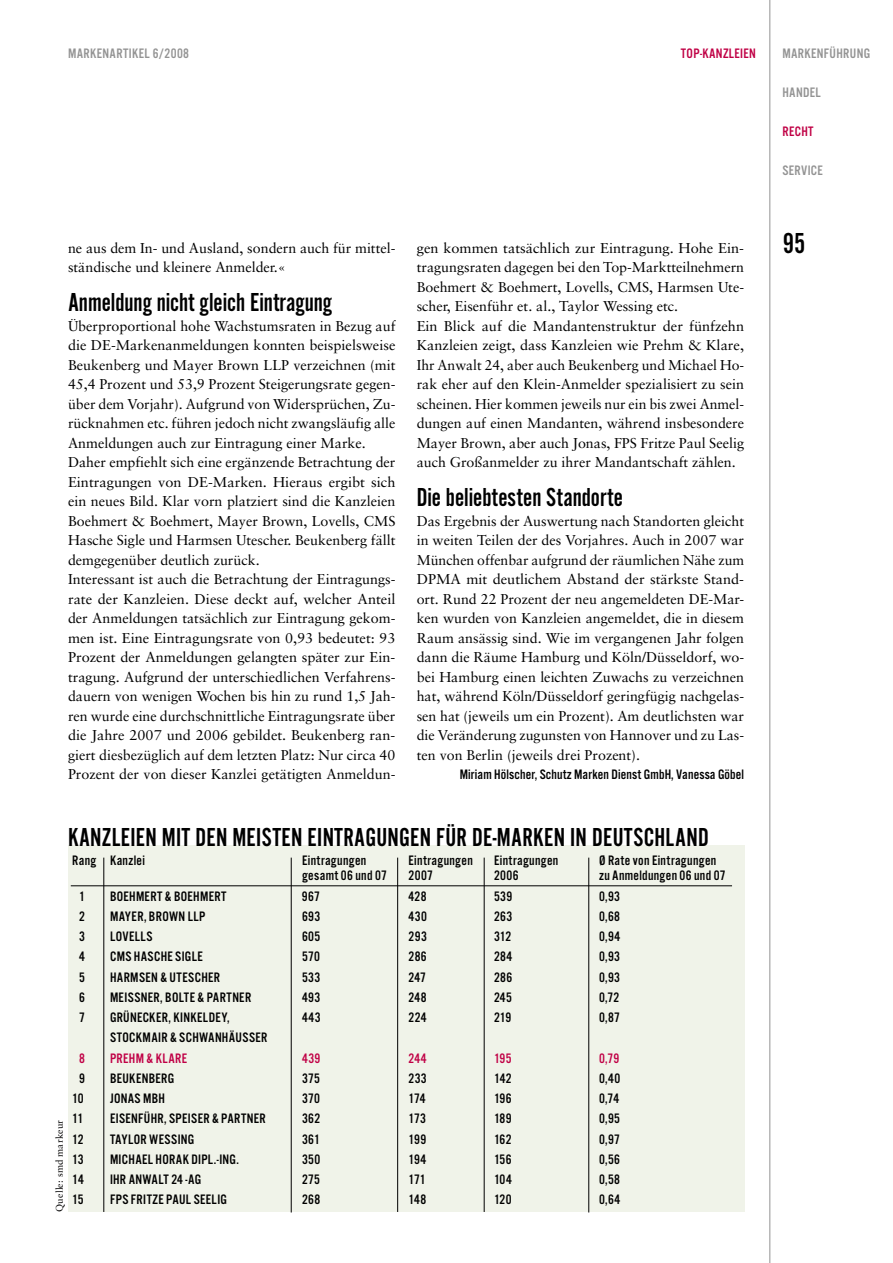
<style>
.page{position:relative;width:893px;height:1263px;background:#fff}
.page>*{position:absolute;margin:0;border:0;box-sizing:border-box;transform-origin:0 0}
.t1{font:30px "Alternate Got No 2 D";color:#000}
.t2{font:27px "Alternate Got No 2 D";letter-spacing:.01em;color:#000}
.t3{font:14.25px/19.5px "Sabon";color:#000}
.t4{font:14.25px "Alternate Got No 3 D";letter-spacing:.025em;color:#000}
.t5{font:14.25px "Alternate Got No 3 D";letter-spacing:.025em;color:#939393}
.t6{font:14.25px "Alternate Got No 3 D";letter-spacing:.025em;color:#c00045}
.t7{font:9.75px "Sabon";letter-spacing:.02em;color:#000}
</style>
<div class="page">
<div style="left:68px;top:846px;width:677px;height:366px;background:#f0f3e9"></div>
<hr style="left:291px;top:858px;width:1px;height:354px;background:#000">
<hr style="left:397px;top:858px;width:1px;height:354px;background:#000">
<hr style="left:484px;top:858px;width:1px;height:354px;background:#000">
<hr style="left:588px;top:858px;width:1px;height:354px;background:#000">
<hr style="left:71px;top:885px;width:661px;height:1px;background:#000">
<hr style="left:103px;top:858px;width:1px;height:354px;background:#000">
<hr style="left:769px;top:0;width:1px;height:1263px;background:#b6b6b6">
<p class="t5" style="left:68px;top:46px;width:123px">MARKENARTIKEL 6/2008</p>
<p class="t6" style="left:681px;top:46px;width:77px">TOP-KANZLEIEN</p>
<p class="t3" style="left:68px;top:238px;width:329px">ne aus dem In- und Ausland, sondern auch für mittel&shy;ständische und kleinere Anmelder.«</p>
<h2 class="t2" style="left:68px;top:288px;width:266px">Anmeldung nicht gleich Eintragung</h2>
<p class="t3" style="left:68px;top:316px;width:329px">Überproportional hohe Wachstumsraten in Bezug auf die DE-Markenanmeldungen konnten beispielsweise Beukenberg und Mayer Brown LLP verzeichnen (mit 45,4 Prozent und 53,9 Prozent Steigerungsrate gegen&shy;über dem Vorjahr). Aufgrund von Widersprüchen, Zu&shy;rücknahmen etc. führen jedoch nicht zwangsläufig alle Anmeldungen auch zur Eintragung einer Marke.<br>Daher empfiehlt sich eine ergänzende Betrachtung der Eintragungen von DE-Marken. Hieraus ergibt sich ein neues Bild. Klar vorn platziert sind die Kanzleien Boehmert &amp; Boehmert, Mayer Brown, Lovells, CMS Hasche Sigle und Harmsen Utescher. Beukenberg fällt demgegenüber deutlich zurück.<br>Interessant ist auch die Betrachtung der Eintragungs&shy;rate der Kanzleien. Diese deckt auf, welcher Anteil der Anmeldungen tatsächlich zur Eintragung gekom&shy;men ist. Eine Eintragungsrate von 0,93 bedeutet: 93<br>Prozent der Anmeldungen gelangten später zur Ein&shy;tragung. Aufgrund der unterschiedlichen Verfahrens&shy;dauern von wenigen Wochen bis hin zu rund 1,5 Jah&shy;ren wurde eine durchschnittliche Eintragungsrate über die Jahre 2007 und 2006 gebildet. Beukenberg ran&shy;giert diesbezüglich auf dem letzten Platz: Nur circa 40<br>Prozent der von dieser Kanzlei getätigten Anmeldun-</p>
<p class="t3" style="left:417px;top:238px;width:329px">gen kommen tatsächlich zur Eintragung. Hohe Ein&shy;tragungsraten dagegen bei den Top-Marktteilnehmern Boehmert &amp; Boehmert, Lovells, CMS, Harmsen Ute&shy;scher, Eisenführ et. al., Taylor Wessing etc.<br>Ein Blick auf die Mandantenstruktur der fünfzehn Kanzleien zeigt, dass Kanzleien wie Prehm &amp; Klare, Ihr Anwalt 24, aber auch Beukenberg und Michael Ho&shy;rak eher auf den Klein-Anmelder spezialisiert zu sein scheinen. Hier kommen jeweils nur ein bis zwei Anmel&shy;dungen auf einen Mandanten, während insbesondere Mayer Brown, aber auch Jonas, FPS Fritze Paul Seelig auch Großanmelder zu ihrer Mandantschaft zählen.</p>
<h2 class="t2" style="left:417px;top:483px;width:208px">Die beliebtesten Standorte</h2>
<p class="t3" style="left:417px;top:511px;width:329px;text-align:justify">Das Ergebnis der Auswertung nach Standorten gleicht in weiten Teilen der des Vorjahres. Auch in 2007 war München offenbar aufgrund der räumlichen Nähe zum DPMA mit deutlichem Abstand der stärkste Stand&shy;ort. Rund 22 Prozent der neu angemeldeten DE-Mar&shy;ken wurden von Kanzleien angemeldet, die in diesem Raum ansässig sind. Wie im vergangenen Jahr folgen dann die Räume Hamburg und Köln/Düsseldorf, wo&shy;bei Hamburg einen leichten Zuwachs zu verzeichnen hat, während Köln/Düsseldorf geringfügig nachgelas&shy;sen hat (jeweils um ein Prozent). Am deutlichsten war die Veränderung zugunsten von Hannover und zu Las&shy;ten von Berlin (jeweils drei Prozent).</p>
<p class="t4" style="left:460px;top:767px;width:286px">Miriam Hölscher, Schutz Marken Dienst GmbH, Vanessa Göbel</p>
<h2 class="t2" style="left:68px;top:823px;width:642px">KANZLEIEN MIT DEN MEISTEN EINTRAGUNGEN FÜR DE-MARKEN IN DEUTSCHLAND</h2>
<p class="t7" style="left:54px;top:1212px;width:94px;rotate:-90deg">Quelle: smd markeur</p>
<p class="t4" style="left:72px;top:853px;width:74px">Rang Kanzlei</p>
<p class="t4" style="left:302px;top:853px;width:66px">Eintragungen</p>
<p class="t4" style="left:409px;top:853px;width:66px">Eintragungen</p>
<p class="t4" style="left:494px;top:853px;width:66px">Eintragungen</p>
<p class="t4" style="left:599px;top:853px;width:119px">Ø Rate von Eintragungen</p>
<p class="t4" style="left:302px;top:868px;width:86px">gesamt 06 und 07</p>
<p class="t4" style="left:409px;top:868px;width:26px">2007</p>
<p class="t4" style="left:494px;top:868px;width:26px">2006</p>
<p class="t4" style="left:599px;top:868px;width:128px">zu Anmeldungen 06 und 07</p>
<p class="t4" style="left:79px;top:888px;width:7px">1</p>
<p class="t4" style="left:110px;top:888px;width:118px">BOEHMERT &amp; BOEHMERT</p>
<p class="t4" style="left:302px;top:888px;width:20px">967</p>
<p class="t4" style="left:409px;top:888px;width:20px">428</p>
<p class="t4" style="left:494px;top:888px;width:20px">539</p>
<p class="t4" style="left:599px;top:888px;width:23px">0,93</p>
<p class="t4" style="left:79px;top:909px;width:7px">2</p>
<p class="t4" style="left:110px;top:909px;width:97px">MAYER, BROWN LLP</p>
<p class="t4" style="left:302px;top:909px;width:20px">693</p>
<p class="t4" style="left:409px;top:909px;width:20px">430</p>
<p class="t4" style="left:494px;top:909px;width:20px">263</p>
<p class="t4" style="left:599px;top:909px;width:23px">0,68</p>
<p class="t4" style="left:79px;top:929px;width:7px">3</p>
<p class="t4" style="left:110px;top:929px;width:44px">LOVELLS</p>
<p class="t4" style="left:302px;top:929px;width:20px">605</p>
<p class="t4" style="left:409px;top:929px;width:20px">293</p>
<p class="t4" style="left:494px;top:929px;width:19px">312</p>
<p class="t4" style="left:599px;top:929px;width:23px">0,94</p>
<p class="t4" style="left:79px;top:949px;width:7px">4</p>
<p class="t4" style="left:110px;top:949px;width:94px">CMS HASCHE SIGLE</p>
<p class="t4" style="left:302px;top:949px;width:19px">570</p>
<p class="t4" style="left:409px;top:949px;width:20px">286</p>
<p class="t4" style="left:494px;top:949px;width:20px">284</p>
<p class="t4" style="left:599px;top:949px;width:23px">0,93</p>
<p class="t4" style="left:79px;top:969px;width:7px">5</p>
<p class="t4" style="left:110px;top:969px;width:112px">HARMSEN &amp; UTESCHER</p>
<p class="t4" style="left:302px;top:969px;width:20px">533</p>
<p class="t4" style="left:409px;top:969px;width:19px">247</p>
<p class="t4" style="left:494px;top:969px;width:20px">286</p>
<p class="t4" style="left:599px;top:969px;width:23px">0,93</p>
<p class="t4" style="left:79px;top:990px;width:7px">6</p>
<p class="t4" style="left:110px;top:990px;width:143px">MEISSNER, BOLTE &amp; PARTNER</p>
<p class="t4" style="left:302px;top:990px;width:20px">493</p>
<p class="t4" style="left:409px;top:990px;width:20px">248</p>
<p class="t4" style="left:494px;top:990px;width:20px">245</p>
<p class="t4" style="left:599px;top:990px;width:22px">0,72</p>
<p class="t4" style="left:79px;top:1010px;width:7px">7</p>
<p class="t4" style="left:110px;top:1010px;width:121px">GRÜNECKER, KINKELDEY,</p>
<p class="t4" style="left:302px;top:1010px;width:20px">443</p>
<p class="t4" style="left:409px;top:1010px;width:19px">224</p>
<p class="t4" style="left:494px;top:1010px;width:19px">219</p>
<p class="t4" style="left:599px;top:1010px;width:22px">0,87</p>
<p class="t4" style="left:110px;top:1030px;width:159px">STOCKMAIR &amp; SCHWANHÄUSSER</p>
<p class="t6" style="left:79px;top:1050px;width:7px">8</p>
<p class="t6" style="left:110px;top:1050px;width:79px">PREHM &amp; KLARE</p>
<p class="t6" style="left:302px;top:1050px;width:20px">439</p>
<p class="t6" style="left:409px;top:1050px;width:20px">244</p>
<p class="t6" style="left:494px;top:1050px;width:19px">195</p>
<p class="t6" style="left:599px;top:1050px;width:22px">0,79</p>
<p class="t4" style="left:79px;top:1071px;width:7px">9</p>
<p class="t4" style="left:110px;top:1071px;width:66px">BEUKENBERG</p>
<p class="t4" style="left:302px;top:1071px;width:19px">375</p>
<p class="t4" style="left:409px;top:1071px;width:20px">233</p>
<p class="t4" style="left:494px;top:1071px;width:19px">142</p>
<p class="t4" style="left:599px;top:1071px;width:23px">0,40</p>
<p class="t4" style="left:72px;top:1091px;width:13px">10</p>
<p class="t4" style="left:110px;top:1091px;width:56px">JONAS MBH</p>
<p class="t4" style="left:302px;top:1091px;width:19px">370</p>
<p class="t4" style="left:409px;top:1091px;width:19px">174</p>
<p class="t4" style="left:494px;top:1091px;width:19px">196</p>
<p class="t4" style="left:599px;top:1091px;width:22px">0,74</p>
<p class="t4" style="left:72px;top:1111px;width:13px">11</p>
<p class="t4" style="left:110px;top:1111px;width:157px">EISENFÜHR, SPEISER &amp; PARTNER</p>
<p class="t4" style="left:302px;top:1111px;width:20px">362</p>
<p class="t4" style="left:409px;top:1111px;width:19px">173</p>
<p class="t4" style="left:494px;top:1111px;width:19px">189</p>
<p class="t4" style="left:599px;top:1111px;width:22px">0,95</p>
<p class="t4" style="left:72px;top:1131px;width:13px">12</p>
<p class="t4" style="left:110px;top:1131px;width:86px">TAYLOR WESSING</p>
<p class="t4" style="left:302px;top:1131px;width:19px">361</p>
<p class="t4" style="left:409px;top:1131px;width:19px">199</p>
<p class="t4" style="left:494px;top:1131px;width:19px">162</p>
<p class="t4" style="left:599px;top:1131px;width:22px">0,97</p>
<p class="t4" style="left:72px;top:1152px;width:13px">13</p>
<p class="t4" style="left:110px;top:1152px;width:130px">MICHAEL HORAK DIPL.-ING.</p>
<p class="t4" style="left:302px;top:1152px;width:20px">350</p>
<p class="t4" style="left:409px;top:1152px;width:19px">194</p>
<p class="t4" style="left:494px;top:1152px;width:19px">156</p>
<p class="t4" style="left:599px;top:1152px;width:22px">0,56</p>
<p class="t4" style="left:72px;top:1172px;width:13px">14</p>
<p class="t4" style="left:110px;top:1172px;width:93px">IHR ANWALT 24 -AG</p>
<p class="t4" style="left:302px;top:1172px;width:20px">275</p>
<p class="t4" style="left:409px;top:1172px;width:19px">171</p>
<p class="t4" style="left:494px;top:1172px;width:19px">104</p>
<p class="t4" style="left:599px;top:1172px;width:23px">0,58</p>
<p class="t4" style="left:72px;top:1192px;width:13px">15</p>
<p class="t4" style="left:110px;top:1192px;width:118px">FPS FRITZE PAUL SEELIG</p>
<p class="t4" style="left:302px;top:1192px;width:20px">268</p>
<p class="t4" style="left:409px;top:1192px;width:19px">148</p>
<p class="t4" style="left:494px;top:1192px;width:19px">120</p>
<p class="t4" style="left:599px;top:1192px;width:23px">0,64</p>
<p class="t5" style="left:782px;top:46px;width:89px">MARKENFÜHRUNG</p>
<p class="t5" style="left:782px;top:85px;width:40px">HANDEL</p>
<p class="t6" style="left:782px;top:124px;width:33px">RECHT</p>
<p class="t5" style="left:782px;top:163px;width:42px">SERVICE</p>
<h1 class="t1" style="left:783px;top:227px;width:24px">95</h1>
</div>
